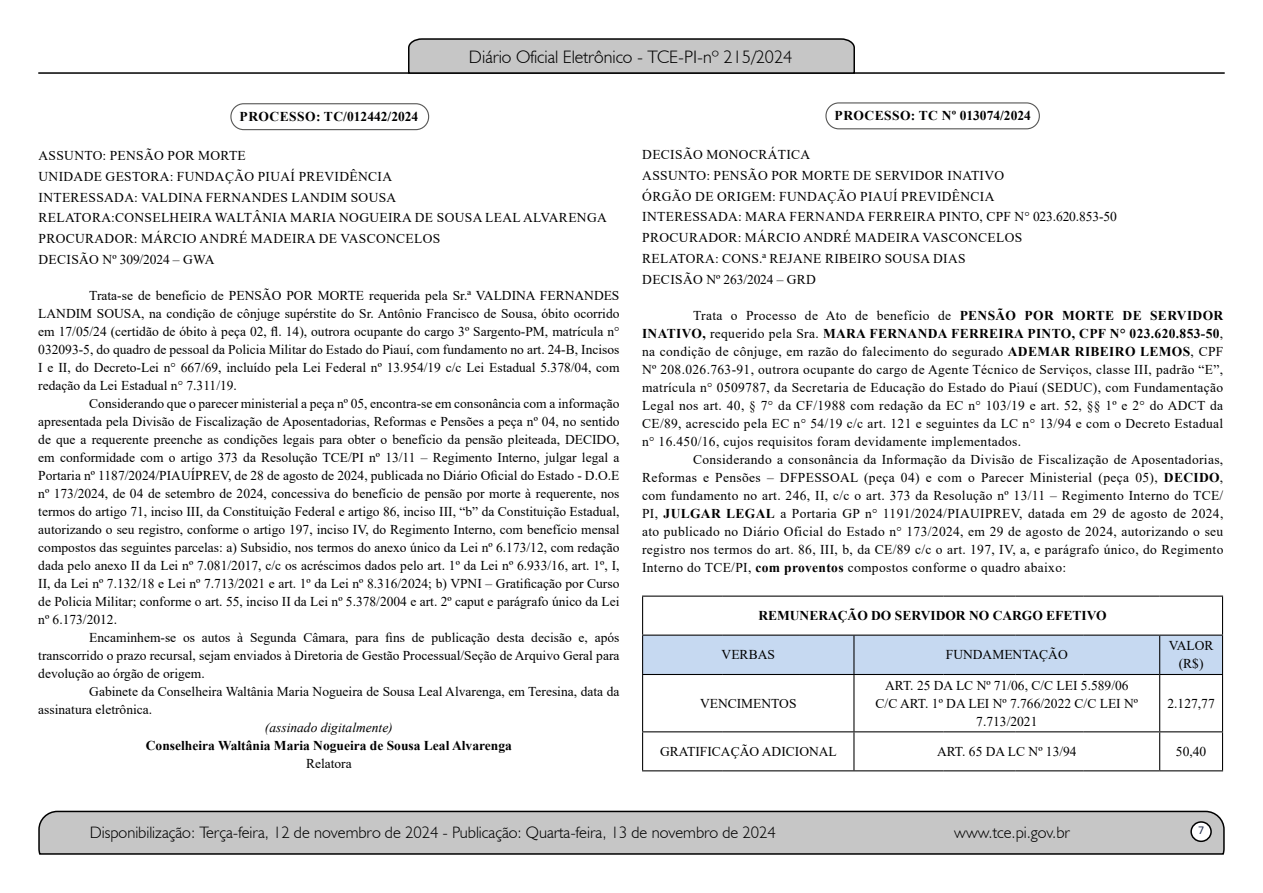
<style>
.page{position:relative;width:1263px;height:893px;background:#fff}
.page>*{position:absolute;margin:0;border:0;box-sizing:border-box;transform-origin:0 0}
.t1{font:300 18px "Humanist 521 BT";color:#000}
.t2{font:300 16.5px "Humanist 521 BT";color:#000}
.t3{font:13.5px/18px "Times New Roman";letter-spacing:.025em;color:#000;text-align:justify}
.t4{font:13.5px/18px "Times New Roman";color:#000}
.t5{font:700 13.5px "Times New Roman";color:#000}
.t6{font:700 13.5px "Times New Roman";letter-spacing:.02em;color:#000}
.t7{font:italic 13.5px "Times New Roman";color:#000}
.t8{font:12px "Calibri";color:#212d4c}
.s1{font-weight:700}
</style>
<div class="page">
<svg style="left:38px;top:810px;width:1187px;height:45px;background:#b9b9b9"></svg>
<div style="left:1191px;top:822px;width:20px;height:19px;background:#fff;border-radius:50%"></div>
<div style="left:1190px;top:821px;width:22px;height:21px;border:2px solid #000;border-radius:50%"></div>
<hr style="left:38px;top:72px;width:1187px;height:2px;background:#000">
<svg style="left:407px;top:38px;width:449px;height:36px;background:#b4b4b4"></svg>
<div style="left:230px;top:103px;width:199px;height:27px;border:1px solid #575756;border-radius:13px"></div>
<div style="left:643px;top:636px;width:579px;height:38px;background:#c6d9f1"></div>
<hr style="left:642px;top:596px;width:80px;height:1px;background:#000">
<hr style="left:642px;top:597px;width:1px;height:38px;background:#000">
<hr style="left:722px;top:596px;width:78px;height:1px;background:#000">
<hr style="left:800px;top:596px;width:54px;height:1px;background:#000">
<hr style="left:854px;top:596px;width:90px;height:1px;background:#000">
<hr style="left:944px;top:596px;width:72px;height:1px;background:#000">
<hr style="left:1016px;top:596px;width:67px;height:1px;background:#000">
<hr style="left:1083px;top:596px;width:77px;height:1px;background:#000">
<hr style="left:1160px;top:596px;width:63px;height:1px;background:#000">
<hr style="left:1222px;top:597px;width:1px;height:38px;background:#000">
<hr style="left:642px;top:635px;width:80px;height:1px;background:#000">
<hr style="left:642px;top:636px;width:1px;height:38px;background:#000">
<hr style="left:722px;top:635px;width:78px;height:1px;background:#000">
<hr style="left:800px;top:635px;width:54px;height:1px;background:#000">
<hr style="left:854px;top:635px;width:90px;height:1px;background:#000">
<hr style="left:853px;top:636px;width:1px;height:38px;background:#000">
<hr style="left:944px;top:635px;width:72px;height:1px;background:#000">
<hr style="left:1016px;top:635px;width:67px;height:1px;background:#000">
<hr style="left:1083px;top:635px;width:77px;height:1px;background:#000">
<hr style="left:1160px;top:635px;width:63px;height:1px;background:#000">
<hr style="left:1159px;top:636px;width:1px;height:38px;background:#000">
<hr style="left:1222px;top:636px;width:1px;height:38px;background:#000">
<hr style="left:642px;top:674px;width:80px;height:1px;background:#000">
<hr style="left:642px;top:675px;width:1px;height:56px;background:#000">
<hr style="left:722px;top:674px;width:78px;height:1px;background:#000">
<hr style="left:800px;top:674px;width:54px;height:1px;background:#000">
<hr style="left:854px;top:674px;width:90px;height:1px;background:#000">
<hr style="left:853px;top:675px;width:1px;height:56px;background:#000">
<hr style="left:944px;top:674px;width:72px;height:1px;background:#000">
<hr style="left:1016px;top:674px;width:67px;height:1px;background:#000">
<hr style="left:1083px;top:674px;width:77px;height:1px;background:#000">
<hr style="left:1160px;top:674px;width:63px;height:1px;background:#000">
<hr style="left:1159px;top:675px;width:1px;height:56px;background:#000">
<hr style="left:1222px;top:675px;width:1px;height:56px;background:#000">
<hr style="left:642px;top:731px;width:80px;height:1px;background:#000">
<hr style="left:642px;top:732px;width:1px;height:38px;background:#000">
<hr style="left:722px;top:731px;width:78px;height:1px;background:#000">
<hr style="left:800px;top:731px;width:54px;height:1px;background:#000">
<hr style="left:854px;top:731px;width:90px;height:1px;background:#000">
<hr style="left:853px;top:732px;width:1px;height:38px;background:#000">
<hr style="left:944px;top:731px;width:72px;height:1px;background:#000">
<hr style="left:1016px;top:731px;width:67px;height:1px;background:#000">
<hr style="left:1083px;top:731px;width:77px;height:1px;background:#000">
<hr style="left:1160px;top:731px;width:63px;height:1px;background:#000">
<hr style="left:1159px;top:732px;width:1px;height:38px;background:#000">
<hr style="left:1222px;top:732px;width:1px;height:38px;background:#000">
<hr style="left:642px;top:770px;width:80px;height:1px;background:#000">
<hr style="left:722px;top:770px;width:78px;height:1px;background:#000">
<hr style="left:800px;top:770px;width:54px;height:1px;background:#000">
<hr style="left:854px;top:770px;width:90px;height:1px;background:#000">
<hr style="left:944px;top:770px;width:72px;height:1px;background:#000">
<hr style="left:1016px;top:770px;width:67px;height:1px;background:#000">
<hr style="left:1083px;top:770px;width:77px;height:1px;background:#000">
<hr style="left:1160px;top:770px;width:63px;height:1px;background:#000">
<div style="left:825px;top:102px;width:215px;height:27px;border:1px solid #575756;border-radius:13px"></div>
<h1 class="t1" style="left:469px;top:46px;width:325px">Diário Oficial Eletrônico - TCE-PI-nº 215/2024</h1>
<p class="t6" style="left:240px;top:107px;width:180px">PROCESSO: TC/012442/2024</p>
<p class="t3" style="left:39px;top:145px;width:570px;line-height:20.7px;text-align:left">ASSUNTO: PENSÃO POR MORTE<br>UNIDADE GESTORA: FUNDAÇÃO PIUAÍ PREVIDÊNCIA<br>INTERESSADA: VALDINA FERNANDES LANDIM SOUSA<br>RELATORA:CONSELHEIRA WALTÂNIA MARIA NOGUEIRA DE SOUSA LEAL ALVARENGA PROCURADOR: MÁRCIO ANDRÉ MADEIRA DE VASCONCELOS<br>DECISÃO Nº 309/2024 – GWA</p>
<p class="t3" style="left:38px;top:286px;width:583px;text-indent:51px">Trata-se de benefício de PENSÃO POR MORTE requerida pela Sr.ª VALDINA FERNANDES LANDIM SOUSA, na condição de cônjuge supérstite do Sr. Antônio Francisco de Sousa, óbito ocorrido em 17/05/24 (certidão de óbito à peça 02, fl. 14), outrora ocupante do cargo 3º Sargento-PM, matrícula n° 032093-5, do quadro de pessoal da Policia Militar do Estado do Piauí, com fundamento no art. 24-B, Incisos I e II, do Decreto-Lei n° 667/69, incluído pela Lei Federal nº 13.954/19 c/c Lei Estadual 5.378/04, com redação da Lei Estadual n° 7.311/19.</p>
<p class="t3" style="left:38px;top:394px;width:583px;text-indent:51px">Considerando que o parecer ministerial a peça nº 05, encontra-se em consonância com a informação apresentada pela Divisão de Fiscalização de Aposentadorias, Reformas e Pensões a peça nº 04, no sentido de que a requerente preenche as condições legais para obter o benefício da pensão pleiteada, DECIDO, em conformidade com o artigo 373 da Resolução TCE/PI nº 13/11 – Regimento Interno, julgar legal a Portaria nº 1187/2024/PIAUÍPREV, de 28 de agosto de 2024, publicada no Diário Oficial do Estado - D.O.E nº 173/2024, de 04 de setembro de 2024, concessiva do benefício de pensão por morte à requerente, nos termos do artigo 71, inciso III, da Constituição Federal e artigo 86, inciso III, “b” da Constituição Estadual, autorizando o seu registro, conforme o artigo 197, inciso IV, do Regimento Interno, com benefício mensal compostos das seguintes parcelas: a) Subsidio, nos termos do anexo único da Lei nº 6.173/12, com redação dada pelo anexo II da Lei nº 7.081/2017, c/c os acréscimos dados pelo art. 1º da Lei nº 6.933/16, art. 1º, I, II, da Lei nº 7.132/18 e Lei nº 7.713/2021 e art. 1º da Lei nº 8.316/2024; b) VPNI – Gratificação por Curso de Policia Militar; conforme o art. 55, inciso II da Lei nº 5.378/2004 e art. 2º caput e parágrafo único da Lei nº 6.173/2012.</p>
<p class="t3" style="left:38px;top:628px;width:583px;text-indent:51px">Encaminhem-se os autos à Segunda Câmara, para fins de publicação desta decisão e, após transcorrido o prazo recursal, sejam enviados à Diretoria de Gestão Processual/Seção de Arquivo Geral para devolução ao órgão de origem.</p>
<p class="t4" style="left:38px;top:682px;width:583px;text-indent:51px">Gabinete da Conselheira Waltânia Maria Nogueira de Sousa Leal Alvarenga, em Teresina, data da assinatura eletrônica.</p>
<p class="t7" style="left:265px;top:718px;width:129px">(assinado digitalmente)</p>
<p class="t5" style="left:146px;top:736px;width:367px">Conselheira Waltânia Maria Nogueira de Sousa Leal Alvarenga</p>
<p class="t4" style="left:306px;top:754px;width:47px">Relatora</p>
<p class="t6" style="left:835px;top:106px;width:198px">PROCESSO: TC Nº 013074/2024</p>
<p class="t3" style="left:642px;top:144px;width:476px;line-height:20.7px;text-align:left">DECISÃO MONOCRÁTICA<br>ASSUNTO: PENSÃO POR MORTE DE SERVIDOR INATIVO<br>ÓRGÃO DE ORIGEM: FUNDAÇÃO PIAUÍ PREVIDÊNCIA<br>INTERESSADA: MARA FERNANDA FERREIRA PINTO, CPF N° 023.620.853-50<br>PROCURADOR: MÁRCIO ANDRÉ MADEIRA VASCONCELOS<br>RELATORA: CONS.ª REJANE RIBEIRO SOUSA DIAS<br>DECISÃO Nº 263/2024 – GRD</p>
<p class="t3" style="left:642px;top:306px;width:583px;text-indent:51px">Trata o Processo de Ato de benefício de <span class="s1">PENSÃO POR MORTE DE SERVIDOR INATIVO,</span> requerido pela Sra. <span class="s1">MARA FERNANDA FERREIRA PINTO, CPF N° 023.620.853-50</span>, na condição de cônjuge, em razão do falecimento do segurado <span class="s1">ADEMAR RIBEIRO LEMOS</span>, CPF Nº 208.026.763-91, outrora ocupante do cargo de Agente Técnico de Serviços, classe III, padrão “E”, matrícula n° 0509787, da Secretaria de Educação do Estado do Piauí (SEDUC), com Fundamentação Legal nos art. 40, § 7° da CF/1988 com redação da EC n° 103/19 e art. 52, §§ 1º e 2° do ADCT da CE/89, acrescido pela EC n° 54/19 c/c art. 121 e seguintes da LC n° 13/94 e com o Decreto Estadual n° 16.450/16, cujos requisitos foram devidamente implementados.</p>
<p class="t3" style="left:642px;top:450px;width:583px;text-indent:51px">Considerando a consonância da Informação da Divisão de Fiscalização de Aposentadorias, Reformas e Pensões – DFPESSOAL (peça 04) e com o Parecer Ministerial (peça 05), <span class="s1">DECIDO</span>, com fundamento no art. 246, II, c/c o art. 373 da Resolução nº 13/11 – Regimento Interno do TCE/ PI, <span class="s1">JULGAR LEGAL</span> a Portaria GP n° 1191/2024/PIAUIPREV, datada em 29 de agosto de 2024, ato publicado no Diário Oficial do Estado n° 173/2024, em 29 de agosto de 2024, autorizando o seu registro nos termos do art. 86, III, b, da CE/89 c/c o art. 197, IV, a, e parágrafo único, do Regimento Interno do TCE/PI, <span class="s1">com proventos</span> compostos conforme o quadro abaixo:</p>
<p class="t5" style="left:758px;top:606px;width:350px">REMUNERAÇÃO DO SERVIDOR NO CARGO EFETIVO</p>
<p class="t3" style="left:722px;top:645px;width:55px">VERBAS</p>
<p class="t4" style="left:946px;top:645px;width:123px">FUNDAMENTAÇÃO</p>
<p class="t3" style="left:1169px;top:636px;width:46px;text-align:center">VALOR (R$)</p>
<p class="t4" style="left:700px;top:694px;width:98px">VENCIMENTOS</p>
<p class="t4" style="left:876px;top:676px;width:264px;text-align:center">ART. 25 DA LC Nº 71/06, C/C LEI 5.589/06<br>C/C ART. 1º DA LEI Nº 7.766/2022 C/C LEI Nº<br>7.713/2021</p>
<p class="t3" style="left:1167px;top:694px;width:49px">2.127,77</p>
<p class="t4" style="left:660px;top:742px;width:178px">GRATIFICAÇÃO ADICIONAL</p>
<p class="t4" style="left:937px;top:742px;width:141px">ART. 65 DA LC Nº 13/94</p>
<p class="t3" style="left:1176px;top:742px;width:32px">50,40</p>
<p class="t2" style="left:90px;top:822px;width:688px">Disponibilização: Terça-feira, 12 de novembro de 2024 - Publicação: Quarta-feira, 13 de novembro de 2024</p>
<p class="t2" style="left:954px;top:822px;width:117px">www.tce.pi.gov.br</p>
<p class="t8" style="left:1198px;top:821px;width:8px">7</p>
</div>
